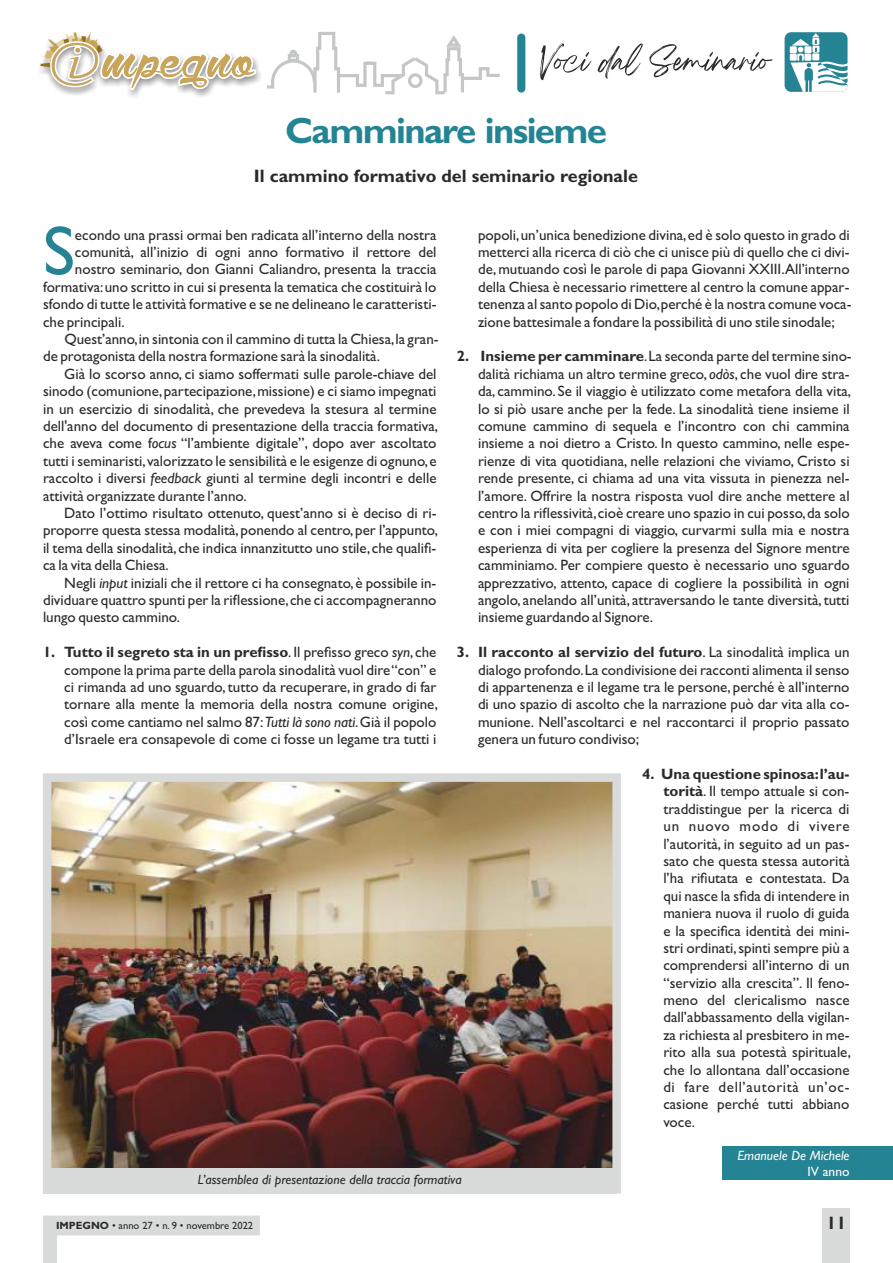
<style>
.page{position:relative;width:893px;height:1263px;background:#fff}
.page>*{position:absolute;margin:0;border:0;box-sizing:border-box;transform-origin:0 0}
.t1{font:69.6px "Gill Sans";color:#258392}
.t2{font:700 36.6px "Gill Sans";letter-spacing:-.045em;color:#258493}
.t3{font:700 18px "Gill Sans";color:#2b2a29}
.t4{font:15px/17.4px "Gill Sans";color:#2b2a29;text-align:justify}
.t5{font:italic 13.5px "Gill Sans";color:#2b2a29}
.t6{font:italic 13.5px "Gill Sans";color:#fefefe}
.t7{font:13.5px "Gill Sans";color:#fefefe}
.t8{font:10.5px "Gill Sans";color:#2b2a29}
.s1{font-weight:700}
.s2{font-style:italic}
</style>
<div class="page">
<div style="left:722px;top:1146px;width:171px;height:34px;background:#258493"></div>
<div style="left:822px;top:1208px;width:28px;height:55px;background:#d9dada"></div>
<svg style="left:540px;top:44px;width:51px;height:36px"></svg>
<svg style="left:598px;top:43px;width:45px;height:36px"></svg>
<svg style="left:649px;top:44px;width:123px;height:33px"></svg>
<div style="left:517px;top:34px;width:8px;height:59px;background:#258493;border-radius:4px"></div>
<svg style="left:267px;top:32px;width:233px;height:63px"></svg>
<div style="left:785px;top:32px;width:62px;height:60px;background:#258493;border-radius:6px"></div>
<div style="left:790px;top:54px;width:7px;height:7px;background:#fefefe"></div>
<div style="left:790px;top:46px;width:7px;height:7px;background:#fefefe"></div>
<svg style="left:791px;top:33px;width:57px;height:59px"></svg>
<img style="left:40px;top:60px;width:221px;height:37px">
<svg style="left:41px;top:32px;width:215px;height:58px"></svg>
<svg style="left:43px;top:1215px;width:217px;height:48px"></svg>
<img style="left:53px;top:783px;width:558px;height:385px">
<div style="left:43px;top:773px;width:578px;height:420px;border:9px solid #d9dada"></div>
<div style="left:43px;top:1168px;width:574px;height:25px;background:#d9dada"></div>
<h2 class="t2" style="left:285px;top:118px;width:324px">Camminare insieme</h2>
<p class="t3" style="left:254px;top:169px;width:386px">Il cammino formativo del seminario regionale</p>
<h1 class="t1" style="left:43px;top:226px;width:33px">S</h1>
<p class="t4" style="left:75px;top:227px;width:363px">econdo una prassi ormai ben radicata all’interno della nostra</p>
<p class="t4" style="left:478px;top:227px;width:375px;text-align:left">popoli,un’unica benedizione divina,ed è solo questo in grado di metterci alla ricerca di ciò che ci unisce più di quello che ci divi&shy;de,mutuando così le parole di papa Giovanni XXIII.All’interno della Chiesa è necessario rimettere al centro la comune appar&shy;tenenza al santo popolo di Dio,perché è la nostra comune voca&shy;zione battesimale a fondare la possibilità di uno stile sinodale;</p>
<p class="t4" style="left:478px;top:349px;width:375px;text-align:left;text-indent:-21px"><span class="s1">2. Insieme per camminare</span>.La seconda parte del termine sino&shy;dalità richiama un altro termine greco, <span class="s2">odòs</span>, che vuol dire stra&shy;da, cammino. Se il viaggio è utilizzato come metafora della vita, lo si piò usare anche per la fede. La sinodalità tiene insieme il comune cammino di sequela e l’incontro con chi cammina insieme a noi dietro a Cristo. In questo cammino, nelle espe&shy;rienze di vita quotidiana, nelle relazioni che viviamo, Cristo si rende presente, ci chiama ad una vita vissuta in pienezza nel&shy;l’amore. Offrire la nostra risposta vuol dire anche mettere al centro la riflessività,cioè creare uno spazio in cui posso,da solo e con i miei compagni di viaggio, curvarmi sulla mia e nostra esperienza di vita per cogliere la presenza del Signore mentre camminiamo. Per compiere questo è necessario uno sguardo apprezzativo, attento, capace di cogliere la possibilità in ogni angolo, anelando all’unità, attraversando le tante diversità,tutti insieme guardando al Signore.</p>
<p class="t4" style="left:478px;top:645px;width:373px;text-indent:-21px"><span class="s1">3. Il racconto al servizio del futuro</span>. La sinodalità implica un dialogo profondo.La condivisione dei racconti alimenta il senso di appartenenza e il legame tra le persone, perché è all’interno di uno spazio di ascolto che la narrazione può dar vita alla co&shy;munione. Nell’ascoltarci e nel raccontarci il proprio passato genera un futuro condiviso;</p>
<p class="t4" style="left:663px;top:767px;width:189px;text-indent:-21px"><span class="s1">4. Una questione spinosa:l’au&shy;torità</span>. Il tempo attuale si con&shy;traddistingue per la ricerca di un nuovo modo di vivere l’autorità, in seguito ad un pas&shy;sato che questa stessa autorità l’ha rifiutata e contestata. Da qui nasce la sfida di intendere in maniera nuova il ruolo di guida e la specifica identità dei mini&shy;stri ordinati,spinti sempre più a comprendersi all’interno di un “servizio alla crescita”. Il feno&shy;meno del clericalismo nasce dall’abbassamento della vigilan&shy;za richiesta al presbitero in me&shy;rito alla sua potestà spirituale, che lo allontana dall’occasione di fare dell’autorità un’oc&shy;casione perché tutti abbiano voce.</p>
<p class="t6" style="left:737px;top:1151px;width:114px">Emanuele De Michele</p>
<p class="t7" style="left:807px;top:1166px;width:43px">IV anno</p>
<p class="t5" style="left:198px;top:1174px;width:265px">L’assemblea di presentazione della traccia formativa</p>
<p class="t4" style="left:75px;top:245px;width:363px">comunità, all’inizio di ogni anno formativo il rettore del</p>
<p class="t4" style="left:75px;top:262px;width:363px">nostro seminario, don Gianni Caliandro, presenta la traccia</p>
<p class="t4" style="left:43px;top:280px;width:395px">formativa:uno scritto in cui si presenta la tematica che costituirà lo</p>
<p class="t4" style="left:43px;top:297px;width:395px">sfondo di tutte le attività formative e se ne delineano le caratteristi-</p>
<p class="t4" style="left:43px;top:314px;width:83px">che principali.</p>
<p class="t4" style="left:64px;top:332px;width:376px">Quest’anno,in sintonia con il cammino di tutta la Chiesa,la gran-</p>
<p class="t4" style="left:43px;top:349px;width:338px">de protagonista della nostra formazione sarà la sinodalità.</p>
<p class="t4" style="left:64px;top:367px;width:374px">Già lo scorso anno, ci siamo soffermati sulle parole-chiave del</p>
<p class="t4" style="left:43px;top:384px;width:395px">sinodo (comunione,partecipazione,missione) e ci siamo impegnati</p>
<p class="t4" style="left:43px;top:401px;width:395px">in un esercizio di sinodalità, che prevedeva la stesura al termine</p>
<p class="t4" style="left:43px;top:419px;width:396px">dell'anno del documento di presentazione della traccia formativa,</p>
<p class="t4" style="left:43px;top:436px;width:395px">che aveva come f<span class="s2">ocus</span> “l’ambiente digitale”, dopo aver ascoltato</p>
<p class="t4" style="left:43px;top:454px;width:395px">tutti i seminaristi,valorizzato le sensibilità e le esigenze di ognuno,e</p>
<p class="t4" style="left:43px;top:471px;width:395px">raccolto i diversi <span class="s2">feedback</span> giunti al termine degli incontri e delle</p>
<p class="t4" style="left:43px;top:488px;width:205px">attività organizzate durante l’anno.</p>
<p class="t4" style="left:64px;top:506px;width:374px">Dato l’ottimo risultato ottenuto, quest’anno si è deciso di ri-</p>
<p class="t4" style="left:43px;top:523px;width:396px">proporre questa stessa modalità,ponendo al centro,per l’appunto,</p>
<p class="t4" style="left:43px;top:541px;width:395px">il tema della sinodalità,che indica innanzitutto uno stile,che qualifi-</p>
<p class="t4" style="left:43px;top:558px;width:127px">ca la vita della Chiesa.</p>
<p class="t4" style="left:64px;top:575px;width:374px">Negli <span class="s2">input</span> iniziali che il rettore ci ha consegnato,è possibile in-</p>
<p class="t4" style="left:43px;top:593px;width:395px">dividuare quattro spunti per la riflessione,che ci accompagneranno</p>
<p class="t4" style="left:43px;top:610px;width:139px">lungo questo cammino.</p>
<p class="t4" style="left:64px;top:645px;width:375px;text-indent:-21px"><span class="s1">1. Tutto il segreto sta in un prefisso</span>.Il prefisso greco <span class="s2">syn</span>, che compone la prima parte della parola sinodalità vuol dire “con” e ci rimanda ad uno sguardo,tutto da recuperare, in grado di far tornare alla mente la memoria della nostra comune origine, così come cantiamo nel salmo 87:<span class="s2">Tutti là sono nati</span>.Già il popolo d’Israele era consapevole di come ci fosse un legame tra tutti i</p>
<p class="t8" style="left:56px;top:1222px;width:199px"><span class="s1">IMPEGNO</span> • anno 27 • n. 9 • novembre 2022</p>
<p class="t3" style="left:826px;top:1217px;width:21px">11</p>
</div>
